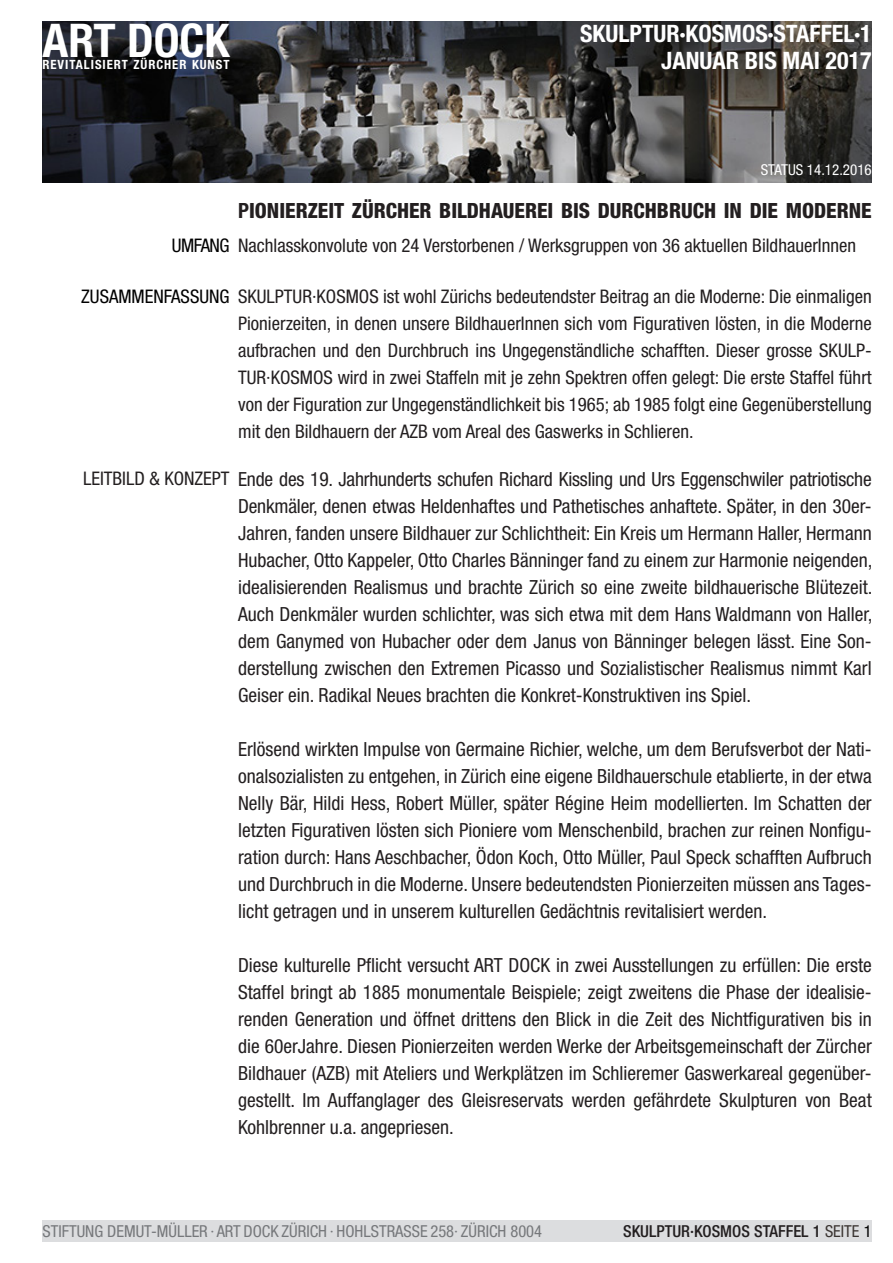
<style>
.page{position:relative;width:893px;height:1263px;background:#fff}
.page>*{position:absolute;margin:0;border:0;box-sizing:border-box;transform-origin:0 0}
.t1{font:700 condensed 46.5px "Helvetica Neue LT Std";color:#fff}
.t2{font:700 condensed 24px "Helvetica Neue LT Std";color:#fff}
.t3{font:800 condensed 21px "Helvetica Neue LT Std";color:#231f20}
.t4{font:condensed 19.5px/27px "Helvetica Neue LT Std";color:#231f20;text-align:justify}
.t5{font:condensed 18.75px/27px "Helvetica Neue LT Std";color:#231f20;text-align:justify}
.t6{font:condensed 18.75px "Helvetica Neue LT Std";color:#000}
.t7{font:condensed 16.5px "Helvetica Neue LT Std";color:#76787b}
.t8{font:500 condensed 16.5px "Helvetica Neue LT Std";color:#231f20}
.t9{font:condensed 15px "Helvetica Neue LT Std";color:#fff}
.t10{font:700 condensed 12.75px "Helvetica Neue LT Std";letter-spacing:.075em;color:#fff}
.s1{font-weight:700}
.s2{font-size:18.75px}
.s3{font-weight:400;color:#3b3532}
.s4{font-weight:400;color:#000}
</style>
<div class="page">
<div style="left:43px;top:1220px;width:829px;height:22px;background:#dcdddf"></div>
<img style="left:43px;top:21px;width:829px;height:162px">
<p class="t1" style="left:43px;top:13px;width:189px">ART DOCK</p>
<p class="t10" style="left:43px;top:57px;width:189px">REVITALISIERT ZÜRCHER KUNST</p>
<p class="t2" style="left:580px;top:19px;width:293px">SKULPTUR·KOSMOS·STAFFEL·1</p>
<p class="t2" style="left:661px;top:46px;width:212px">JANUAR BIS MAI 2017</p>
<p class="t6" style="left:172px;top:234px;width:59px">UMFANG</p>
<p class="t9" style="left:761px;top:161px;width:112px">STATUS 14.12.2016</p>
<p class="t3" style="left:238px;top:197px;width:635px"><span class="s1">P</span>IONIERZEIT ZÜRCHER BILDHAUEREI BIS DURCHBRUCH IN DIE MODERNE</p>
<p class="t5" style="left:238px;top:231px;width:619px">Nachlasskonvolute von 24 Verstorbenen / Werksgruppen von 36 aktuellen BildhauerInnen</p>
<p class="t6" style="left:81px;top:285px;width:150px">ZUSAMMENFASSUNG</p>
<p class="t5" style="left:238px;top:282px;width:635px">SKULPTUR·KOSMOS ist wohl Zürichs bedeutendster Beitrag an die Moderne: Die einmaligen Pionierzeiten, in denen unsere BildhauerInnen sich vom Figurativen lösten, in die Moderne aufbrachen und den Durchbruch ins Ungegenständliche schafften. Dieser grosse SKULP-TUR·KOSMOS wird in zwei Staffeln mit je zehn Spektren offen gelegt: Die erste Staffel führt von der Figuration zur Ungegenständlichkeit bis 1965; ab 1985 folgt eine Gegenüberstellung mit den Bildhauern der AZB vom Areal des Gaswerks in Schlieren.</p>
<p class="t4" style="left:238px;top:465px;width:636px;text-indent:-155px"><span class="s2">LEITBILD &amp; KONZEPT</span> Ende des 19. Jahrhunderts schufen Richard Kissling und Urs Eggenschwiler patriotische Denkmäler, denen etwas Heldenhaftes und Pathetisches anhaftete. Später, in den 30er-Jahren, fanden unsere Bildhauer zur Schlichtheit: Ein Kreis um Hermann Haller, Hermann Hubacher, Otto Kappeler, Otto Charles Bänninger fand zu einem zur Harmonie neigenden, idealisierenden Realismus und brachte Zürich so eine zweite bildhauerische Blütezeit.<br>Auch Denkmäler wurden schlichter, was sich etwa mit dem Hans Waldmann von Haller, dem Ganymed von Hubacher oder dem Janus von Bänninger belegen lässt. Eine Son&shy;derstellung zwischen den Extremen Picasso und Sozialistischer Realismus nimmt Karl Geiser ein. Radikal Neues brachten die Konkret-Konstruktiven ins Spiel.</p>
<p class="t4" style="left:238px;top:735px;width:635px">Erlösend wirkten Impulse von Germaine Richier, welche, um dem Berufsverbot der Nati&shy;onalsozialisten zu entgehen, in Zürich eine eigene Bildhauerschule etablierte, in der etwa Nelly Bär, Hildi Hess, Robert Müller, später Régine Heim modellierten. Im Schatten der letzten Figurativen lösten sich Pioniere vom Menschenbild, brachen zur reinen Nonfigu&shy;ration durch: Hans Aeschbacher, Ödon Koch, Otto Müller, Paul Speck schafften Aufbruch und Durchbruch in die Moderne. Unsere bedeutendsten Pionierzeiten müssen ans Tages&shy;licht getragen und in unserem kulturellen Gedächtnis revitalisiert werden.</p>
<p class="t4" style="left:238px;top:951px;width:635px">Diese kulturelle Pflicht versucht ART DOCK in zwei Ausstellungen zu erfüllen: Die erste Staffel bringt ab 1885 monumentale Beispiele; zeigt zweitens die Phase der idealisie&shy;renden Generation und öffnet drittens den Blick in die Zeit des Nichtfigurativen bis in die 60erJahre. Diesen Pionierzeiten werden Werke der Arbeitsgemeinschaft der Zürcher Bildhauer (AZB) mit Ateliers und Werkplätzen im Schlieremer Gaswerkareal gegenüber&shy;gestellt. Im Auffanglager des Gleisreservats werden gefährdete Skulpturen von Beat Kohlbrenner u.a. angepriesen.</p>
<p class="t7" style="left:43px;top:1221px;width:501px">STIFTUNG DEMUT-MÜLLER · ART DOCK ZÜRICH · HOHLSTRASSE 258· ZÜRICH 8004</p>
<p class="t8" style="left:623px;top:1221px;width:250px">SKULPTUR·KOSMOS STAFFEL 1 <span class="s3">SEITE</span> <span class="s4">1</span></p>
</div>
